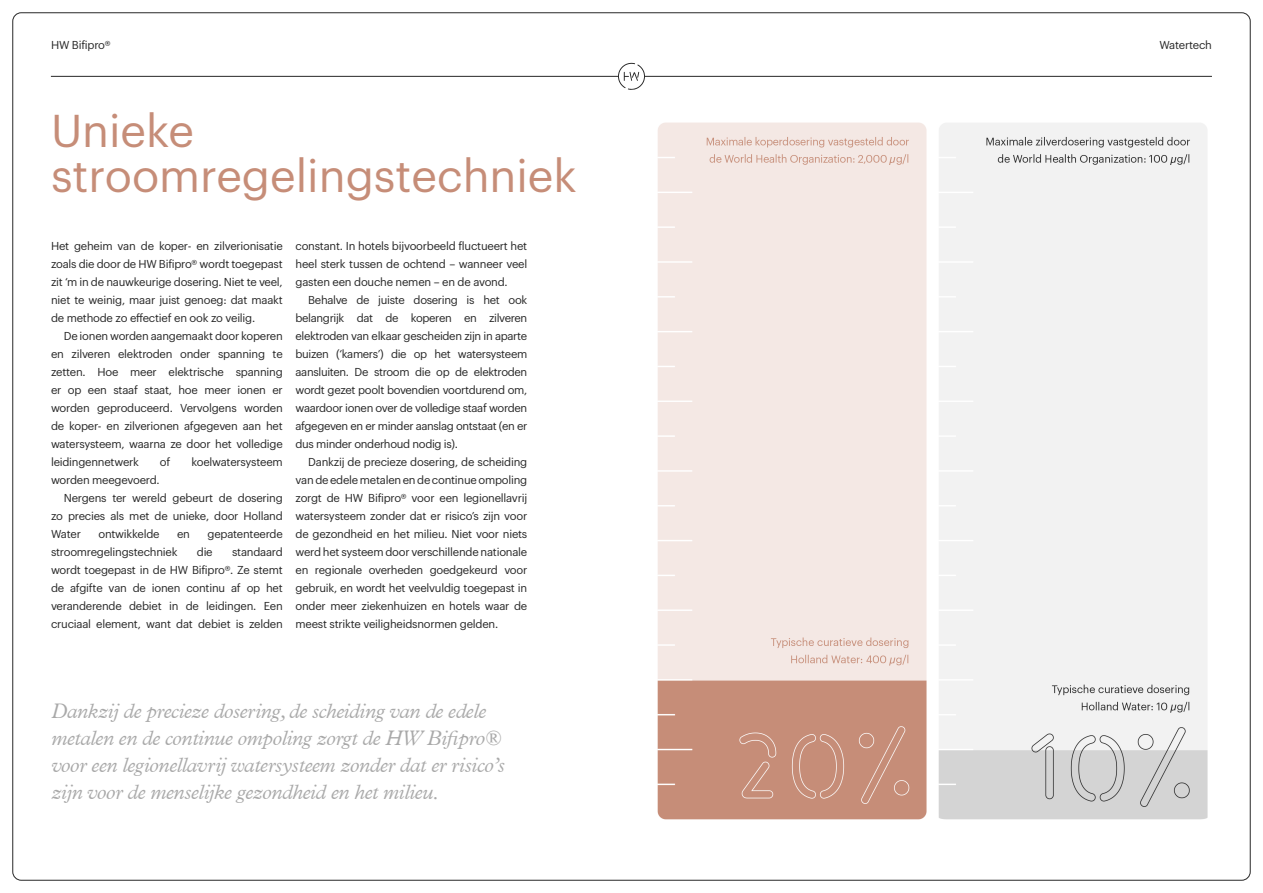
<style>
.page{position:relative;width:1263px;height:893px;background:#fff}
.page>*{position:absolute;margin:0;border:0;box-sizing:border-box;transform-origin:0 0}
.HW_-_Titles_-_Large{font:45px/45px "Graphik";color:#c68d78}
.HW_-_Quote{font:italic 300 21px/27px "Plantin MT Pro";letter-spacing:-.02em;color:#a9a9a9}
.HW_-_Body{font:11.25px/18px "Graphik";letter-spacing:-.02em;color:#272727;text-align:justify}
.HW_-_Body_-_First_Pa{font:11.25px/18px "Graphik";letter-spacing:-.02em;color:#272727;text-align:justify}
</style>
<div class="page">
<hr style="left:51px;top:76px;width:568px;height:1px;background:#272727">
<hr style="left:644px;top:76px;width:568px;height:1px;background:#272727">
<svg style="left:618px;top:62px;width:27px;height:28px"></svg>
<img style="left:657px;top:122px;width:551px;height:698px">
<p class="HW_-_Body" style="left:51px;top:35px;width:61px">HW Bifipro®</p>
<p class="HW_-_Body" style="left:1159px;top:35px;width:54px">Watertech</p>
<p class="HW_-_Titles_-_Large" style="left:51px;top:104px;width:527px">Unieke stroomregelingstechniek</p>
<p class="HW_-_Body_-_First_Pa" style="left:51px;top:236px;width:233px">Het geheim van de koper- en zilverionisatie zoals die door de HW Bifipro® wordt toegepast zit ‘m in de nauwkeurige dosering. Niet te veel, niet te weinig, maar juist genoeg: dat maakt de methode zo effectief en ook zo veilig.</p>
<p class="HW_-_Body" style="left:51px;top:326px;width:233px;text-indent:13px">De ionen worden aangemaakt door koperen en zilveren elektroden onder spanning te zetten. Hoe meer elektrische spanning er op een staaf staat, hoe meer ionen er worden geproduceerd. Vervolgens worden de koper- en zilverionen afgegeven aan het watersysteem, waarna ze door het volledige leidingennetwerk</p>
<p class="HW_-_Body" style="left:160px;top:452px;width:12px">of</p>
<p class="HW_-_Body" style="left:191px;top:452px;width:93px">koelwatersysteem</p>
<p class="HW_-_Body" style="left:51px;top:470px;width:110px">worden meegevoerd.</p>
<p class="HW_-_Body" style="left:51px;top:488px;width:233px;text-indent:13px">Nergens ter wereld gebeurt de dosering zo precies als met de unieke, door Holland Water</p>
<p class="HW_-_Body" style="left:98px;top:524px;width:63px">ontwikkelde</p>
<p class="HW_-_Body" style="left:177px;top:524px;width:14px">en</p>
<p class="HW_-_Body" style="left:207px;top:524px;width:77px">gepatenteerde</p>
<p class="HW_-_Body" style="left:51px;top:542px;width:128px">stroomregelingstechniek</p>
<p class="HW_-_Body" style="left:197px;top:542px;width:17px">die</p>
<p class="HW_-_Body" style="left:51px;top:542px;width:233px;text-indent:181px">standaard wordt toegepast in de HW Bifipro®. Ze stemt de afgifte van de ionen continu af op het veranderende debiet in de leidingen. Een cruciaal element, want dat debiet is zelden</p>
<p class="HW_-_Body" style="left:296px;top:236px;width:233px">constant. In hotels bijvoorbeeld fluctueert het heel sterk tussen de ochtend – wanneer veel gasten een douche nemen – en de avond.</p>
<p class="HW_-_Body" style="left:296px;top:290px;width:233px;text-indent:13px">Behalve de juiste dosering is het ook belangrijk dat de koperen en zilveren elektroden van elkaar gescheiden zijn in aparte buizen (‘kamers’) die op het watersysteem aansluiten. De stroom die op de elektroden wordt gezet poolt bovendien voortdurend om, waardoor ionen over de volledige staaf worden afgegeven en er minder aanslag ontstaat (en er dus minder onderhoud nodig is).</p>
<p class="HW_-_Body" style="left:296px;top:452px;width:233px;text-indent:13px">Dankzij de precieze dosering, de scheiding van de edele metalen en de continue ompoling zorgt de HW Bifipro® voor een legionellavrij watersysteem zonder dat er risico’s zijn voor de gezondheid en het milieu. Niet voor niets werd het systeem door verschillende nationale en regionale overheden goedgekeurd voor gebruik, en wordt het veelvuldig toegepast in onder meer ziekenhuizen en hotels waar de meest strikte veiligheidsnormen gelden.</p>
<p class="HW_-_Quote" style="left:51px;top:698px;width:455px">Dankzij de precieze dosering, de scheiding van de edele metalen en de continue ompoling zorgt de HW Bifipro® voor een legionellavrij watersysteem zonder dat er risico’s zijn voor de menselijke gezondheid en het milieu.</p>
</div>
